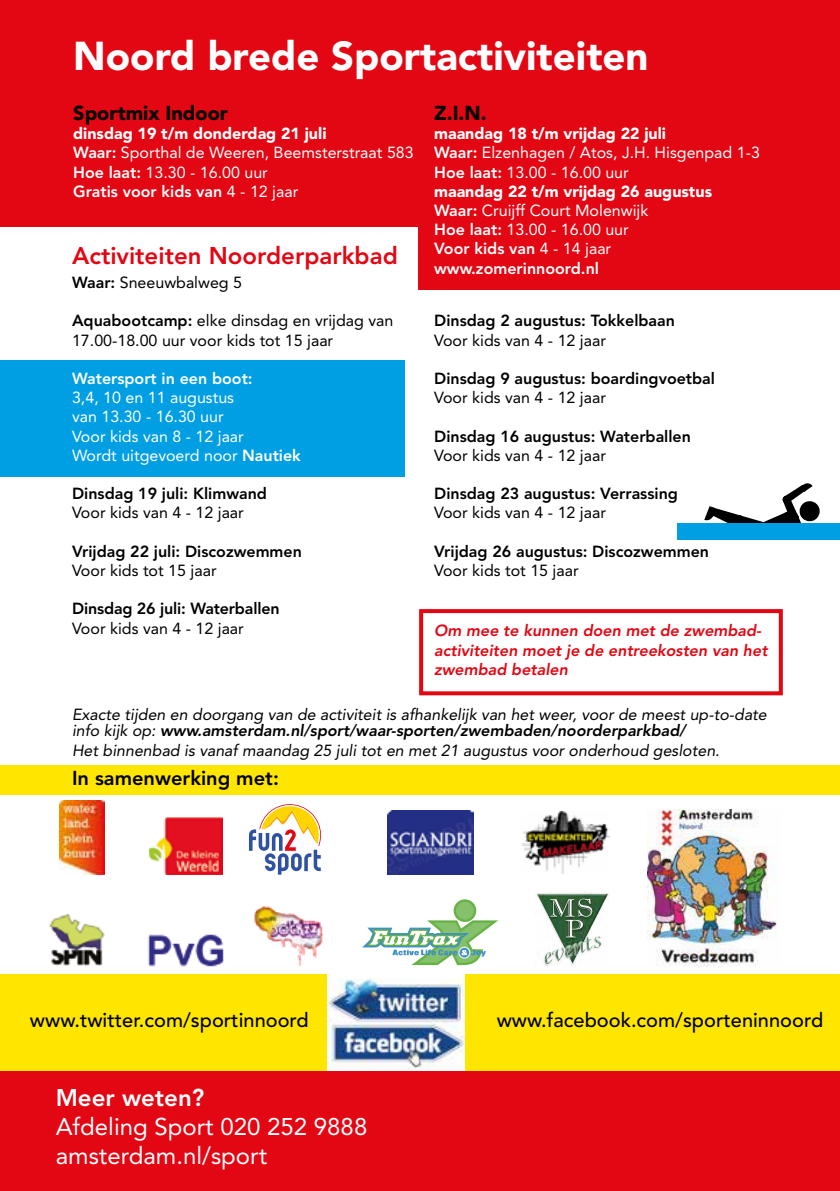
<style>
.page{position:relative;width:840px;height:1191px;background:#fff}
.page>*{position:absolute;margin:0;border:0;box-sizing:border-box;transform-origin:0 0}
.t1{font:900 40px "Avenir LT Std";color:#fff}
.t2{font:24px/28.8px "Avenir LT Std";color:#fff}
.t3{font:800 24px "Avenir LT Std";color:#e30613}
.t4{font:800 24px "Avenir LT Std";color:#fff}
.t5{font:500 20px "Avenir LT Std";color:#000}
.t6{font:900 20px "Avenir LT Std";color:#000}
.t7{font:800 20px "Avenir LT Std";color:#000}
.t8{font:16px/19.2px "Avenir LT Std";color:#fff}
.t9{font:16px/19.2px "Avenir LT Std";color:#000}
.t10{font:italic 16px/16px "Avenir LT Std";color:#000}
.t11{font:800 16px "Avenir LT Std";color:#000}
.t12{font:italic 800 16px/19.2px "Avenir LT Std";color:#e30613}
.t13{font:800 16px "Avenir LT Std";color:#fff}
.s1{font-weight:900}
.s2{font-weight:800}
</style>
<div class="page">
<div style="left:0;top:360px;width:404px;height:116px;background:#009fe3"></div>
<svg style="left:704px;top:483px;width:116px;height:40px"></svg>
<div style="left:676px;top:523px;width:163px;height:16px;background:#009fe3"></div>
<div style="left:0;top:0;width:421px;height:227px;background:#e30613"></div>
<div style="left:418px;top:0;width:421px;height:289px;background:#e30613"></div>
<div style="left:0;top:1070px;width:839px;height:121px;background:#e30613"></div>
<img style="left:149px;top:817px;width:73px;height:57px">
<img style="left:148px;top:934px;width:76px;height:32px">
<img style="left:59px;top:801px;width:46px;height:73px">
<img style="left:647px;top:809px;width:130px;height:157px">
<img style="left:49px;top:914px;width:56px;height:51px">
<img style="left:254px;top:906px;width:69px;height:59px">
<svg style="left:362px;top:899px;width:136px;height:66px"></svg>
<img style="left:387px;top:810px;width:86px;height:64px">
<img style="left:544px;top:891px;width:65px;height:74px">
<img style="left:536px;top:893px;width:71px;height:70px">
<svg style="left:249px;top:804px;width:72px;height:70px"></svg>
<img style="left:522px;top:812px;width:87px;height:61px">
<div style="left:0;top:765px;width:839px;height:29px;background:#ffe600"></div>
<div style="left:0;top:973px;width:839px;height:97px;background:#ffe600"></div>
<img style="left:327px;top:977px;width:137px;height:93px">
<div style="left:327px;top:972px;width:137px;height:5px;background:#fff"></div>
<div style="left:419px;top:609px;width:363px;height:86px;border:4px solid #e30613"></div>
<h1 class="t1" style="left:73px;top:32px;width:576px">Noord brede Sportactiviteiten</h1>
<p class="t6" style="left:73px;top:101px;width:156px">Sportmix Indoor</p>
<p class="t8" style="left:73px;top:124px;width:342px"><span class="s1">dinsdag 19 t/m donderdag 21 juli<br></span><span class="s2">Waar:</span> Sporthal de Weeren, Beemsterstraat 583<br><span class="s2">Hoe laat:</span> 13.30 - 16.00 uur<br><span class="s2">Gratis voor kids van</span> 4 - 12 jaar</p>
<p class="t6" style="left:434px;top:101px;width:54px">Z.I.N.</p>
<p class="t8" style="left:434px;top:124px;width:327px"><span class="s1">maandag 18 t/m vrijdag 22 juli<br></span><span class="s2">Waar:</span> Elzenhagen / Atos, J.H. Hisgenpad 1-3<br><span class="s2">Hoe laat:</span> 13.00 - 16.00 uur<br><span class="s1">maandag 22 t/m vrijdag 26 augustus<br></span><span class="s2">Waar:</span> Cruijff Court Molenwijk<br><span class="s2">Hoe laat:</span> 13.00 - 16.00 uur<br><span class="s2">Voor kids van</span> 4 - 14 jaar <span class="s2">www.zomerinnoord.nl</span></p>
<h2 class="t3" style="left:72px;top:241px;width:327px">Activiteiten Noorderparkbad</h2>
<p class="t9" style="left:72px;top:273px;width:171px"><span class="s2">Waar:</span> Sneeuwbalweg 5</p>
<p class="t9" style="left:72px;top:311px;width:322px"><span class="s2">Aquabootcamp:</span> elke dinsdag en vrijdag van<br>17.00-18.00 uur voor kids tot 15 jaar</p>
<p class="t13" style="left:72px;top:369px;width:182px">Watersport in een boot:</p>
<p class="t8" style="left:72px;top:388px;width:230px">3,4, 10 en 11 augustus<br>van 13.30 - 16.30 uur<br>Voor kids van 8 - 12 jaar<br>Wordt uitgevoerd noor <span class="s2">Nautiek</span></p>
<p class="t11" style="left:72px;top:484px;width:196px">Dinsdag 19 juli: Klimwand</p>
<p class="t9" style="left:72px;top:503px;width:173px">Voor kids van 4 - 12 jaar</p>
<p class="t11" style="left:72px;top:542px;width:231px">Vrijdag 22 juli: Discozwemmen</p>
<p class="t9" style="left:72px;top:561px;width:146px">Voor kids tot 15 jaar</p>
<p class="t11" style="left:72px;top:599px;width:209px">Dinsdag 26 juli: Waterballen</p>
<p class="t9" style="left:72px;top:618px;width:173px">Voor kids van 4 - 12 jaar</p>
<p class="t11" style="left:434px;top:311px;width:242px">Dinsdag 2 augustus: Tokkelbaan</p>
<p class="t9" style="left:434px;top:330px;width:173px">Voor kids van 4 - 12 jaar</p>
<p class="t11" style="left:434px;top:369px;width:282px">Dinsdag 9 augustus: boardingvoetbal</p>
<p class="t9" style="left:434px;top:388px;width:173px">Voor kids van 4 - 12 jaar</p>
<p class="t11" style="left:434px;top:426px;width:258px">Dinsdag 16 augustus: Waterballen</p>
<p class="t9" style="left:434px;top:446px;width:173px">Voor kids van 4 - 12 jaar</p>
<p class="t11" style="left:434px;top:484px;width:245px">Dinsdag 23 augustus: Verrassing</p>
<p class="t9" style="left:434px;top:503px;width:173px">Voor kids van 4 - 12 jaar</p>
<p class="t11" style="left:434px;top:542px;width:276px">Vrijdag 26 augustus: Discozwemmen</p>
<p class="t9" style="left:434px;top:561px;width:146px">Voor kids tot 15 jaar</p>
<p class="t12" style="left:434px;top:621px;width:335px">Om mee te kunnen doen met de zwembad&shy;activiteiten moet je de entreekosten van het zwembad betalen</p>
<p class="t10" style="left:72px;top:707px;width:696px">Exacte tijden en doorgang van de activiteit is afhankelijk van het weer, voor de meest up-to-date info kijk op: <span class="s2">www.amsterdam.nl/sport/waar-sporten/zwembaden/noorderparkbad/</span></p>
<p class="t10" style="left:72px;top:742px;width:648px">Het binnenbad is vanaf maandag 25 juli tot en met 21 augustus voor onderhoud gesloten.</p>
<p class="t7" style="left:72px;top:766px;width:208px">In samenwerking met:</p>
<p class="t5" style="left:30px;top:1008px;width:280px">www.twitter.com/sportinnoord</p>
<p class="t5" style="left:496px;top:1008px;width:328px">www.facebook.com/sporteninnoord</p>
<h2 class="t4" style="left:56px;top:1083px;width:150px">Meer weten?</h2>
<h2 class="t2" style="left:56px;top:1112px;width:313px">Afdeling Sport 020 252 9888 amsterdam.nl/sport</h2>
</div>
